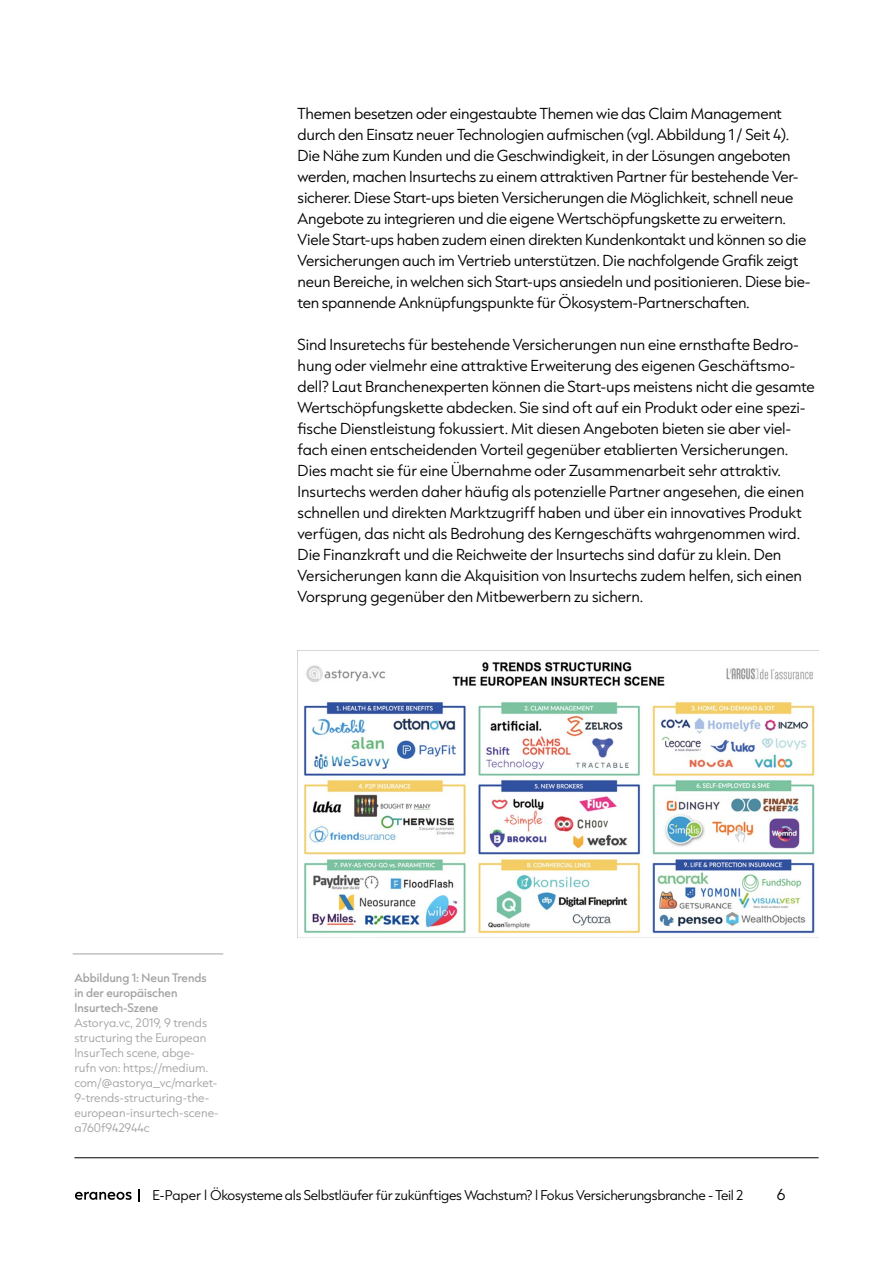
<style>
.page{position:relative;width:893px;height:1263px;background:#fff}
.page>*{position:absolute;margin:0;border:0;box-sizing:border-box;transform-origin:0 0}
.t1{font:300 13.5px/21px "Capitana";letter-spacing:-.02em;color:#000}
.t2{font:300 12px "Capitana";letter-spacing:-.025em;color:#000}
.t3{font:300 10.5px/15px "Capitana";color:#a3a3a3}
.t4{font:500 10.5px/15px "Capitana";color:#a3a3a3}
</style>
<div class="page">
<svg style="left:75px;top:1192px;width:57px;height:8px"></svg>
<svg style="left:139px;top:1189px;width:1px;height:13px"></svg>
<hr style="left:74px;top:1157px;width:745px;height:1px;background:#000">
<img style="left:298px;top:650px;width:521px;height:284px">
<hr style="left:73px;top:954px;width:150px;height:1px;background:#a3a3a3">
<p class="t1" style="left:298px;top:103px;width:514px">Themen besetzen oder eingestaubte Themen wie das Claim Management durch den Einsatz neuer Technologien aufmischen (vgl. Abbildung 1 / Seit 4).<br>Die Nähe zum Kunden und die Geschwindigkeit, in der Lösungen angeboten werden, machen Insurtechs zu einem attraktiven Partner für bestehende Ver&shy;sicherer. Diese Start-ups bieten Versicherungen die Möglichkeit, schnell neue Angebote zu integrieren und die eigene Wertschöpfungskette zu erweitern.<br>Viele Start-ups haben zudem einen direkten Kundenkontakt und können so die Versicherungen auch im Vertrieb unterstützen. Die nachfolgende Grafik zeigt neun Bereiche, in welchen sich Start-ups ansiedeln und positionieren. Diese bie&shy;ten spannende Anknüpfungspunkte für Ökosystem-Partnerschaften.</p>
<p class="t1" style="left:298px;top:334px;width:519px">Sind Insuretechs für bestehende Versicherungen nun eine ernsthafte Bedro&shy;hung oder vielmehr eine attraktive Erweiterung des eigenen Geschäftsmo&shy;dell? Laut Branchenexperten können die Start-ups meistens nicht die gesamte Wertschöpfungskette abdecken. Sie sind oft auf ein Produkt oder eine spezi&shy;fische Dienstleistung fokussiert. Mit diesen Angeboten bieten sie aber viel&shy;fach einen entscheidenden Vorteil gegenüber etablierten Versicherungen.<br>Dies macht sie für eine Übernahme oder Zusammenarbeit sehr attraktiv.<br>Insurtechs werden daher häufig als potenzielle Partner angesehen, die einen schnellen und direkten Marktzugriff haben und über ein innovatives Produkt verfügen, das nicht als Bedrohung des Kerngeschäfts wahrgenommen wird.<br>Die Finanzkraft und die Reichweite der Insurtechs sind dafür zu klein. Den Versicherungen kann die Akquisition von Insurtechs zudem helfen, sich einen Vorsprung gegenüber den Mitbewerbern zu sichern.</p>
<p class="t4" style="left:74px;top:970px;width:134px">Abbildung 1: Neun Trends in der europäischen<br>Insurtech-Szene</p>
<p class="t3" style="left:74px;top:1015px;width:146px">Astorya.vc, 2019, 9 trends structuring the European<br>InsurTech scene, abge&shy;rufn von: https://medium. com/@astorya_vc/market-<br>9-trends-structuring-the&shy;european-insurtech-scene&shy;a760f942944c</p>
<p class="t2" style="left:152px;top:1186px;width:593px">E-Paper l Ökosysteme als Selbstläufer für zukünftiges Wachstum? l Fokus Versicherungsbranche - Teil 2</p>
<p class="t1" style="left:777px;top:1183px;width:10px">6</p>
</div>
